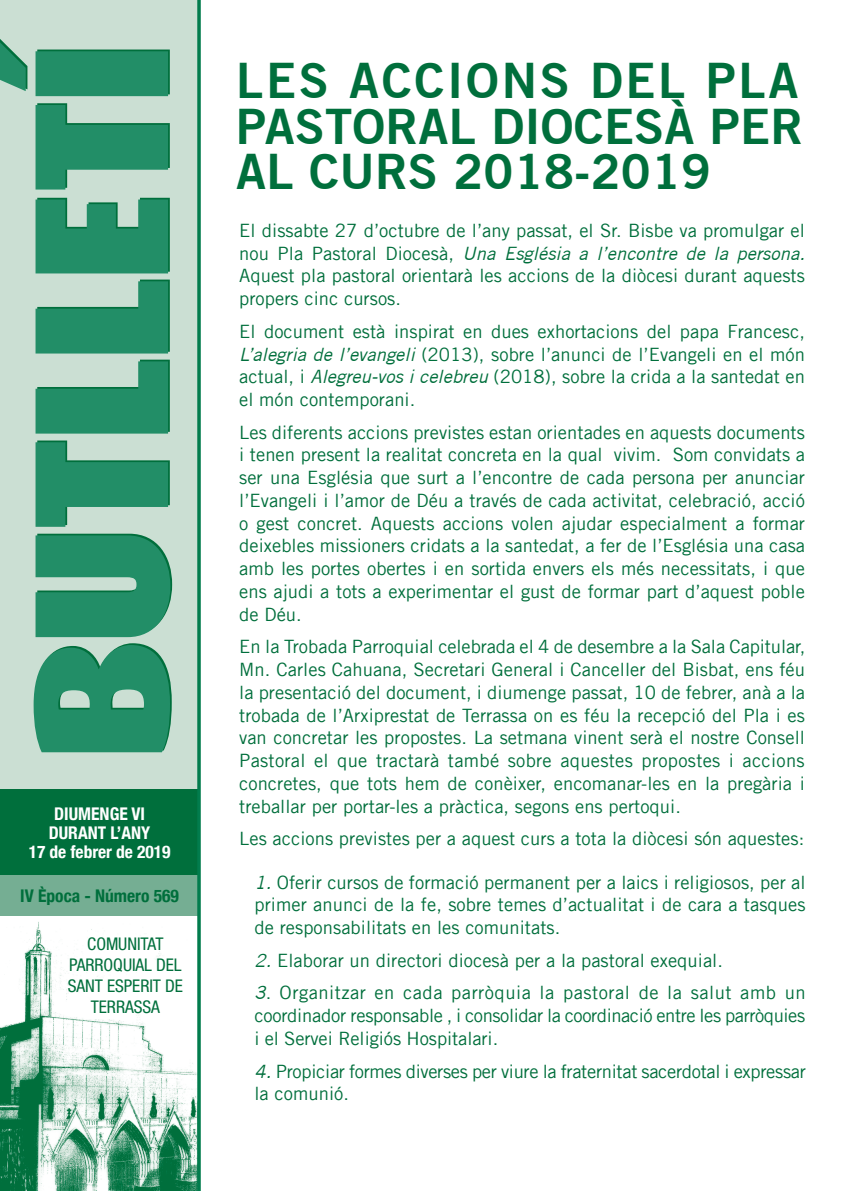
<style>
.page{position:relative;width:844px;height:1191px;background:#fff}
.page>*{position:absolute;margin:0;border:0;box-sizing:border-box;transform-origin:0 0}
.t1{font:700 49px/45.5px "Trade Gothic No.2";letter-spacing:.005em;color:#006f3c;text-align:justify}
.t2{font:18.38px/22.8px "Trade Gothic LT";letter-spacing:.005em;color:#006f3c;text-align:justify}
.t3{font:18.38px/22.8px "Trade Gothic LT";letter-spacing:-.015em;color:#006f3c}
.t4{font:condensed 17.5px/21px "Helvetica Neue";letter-spacing:-.005em;color:#006f3c;text-align:center}
.t5{font:700 condensed 17.5px/19.2px "Helvetica Neue";color:#fff;text-align:center}
.t6{font:700 condensed 17.5px "Helvetica Neue";color:#006f3c}
.s1{font-family:"Trade Gothic";font-style:italic}
</style>
<div class="page">
<img style="left:0;top:922px;width:197px;height:269px">
<div style="left:0;top:0;width:198px;height:795px;background:#cbdfd3"></div>
<div style="left:0;top:839px;width:199px;height:77px;background:#75ae93"></div>
<div style="left:0;top:789px;width:199px;height:86px;background:#006f3c"></div>
<svg style="left:197px;top:0;width:4px;height:1191px;background:#1b895e"></svg>
<svg style="left:34px;top:643px;width:138px;height:109px"></svg>
<svg style="left:36px;top:534px;width:136px;height:103px;background:#3b9976"></svg>
<svg style="left:36px;top:440px;width:134px;height:87px"></svg>
<svg style="left:36px;top:360px;width:134px;height:73px"></svg>
<svg style="left:36px;top:279px;width:134px;height:74px"></svg>
<svg style="left:36px;top:198px;width:134px;height:75px;background:#369772"></svg>
<svg style="left:36px;top:103px;width:134px;height:86px"></svg>
<svg style="left:0;top:39px;width:170px;height:57px"></svg>
<p class="t5" style="left:29px;top:803px;width:143px">DIUMENGE VI<br>DURANT L’ANY<br>17 de febrer de 2019</p>
<p class="t6" style="left:20px;top:885px;width:160px">IV Època - Número 569</p>
<p class="t4" style="left:68px;top:933px;width:116px">COMUNITAT<br>PARROQUIAL DEL<br>SANT ESPERIT DE<br>TERRASSA</p>
<p class="t1" style="left:236px;top:57px;width:568px">LES ACCIONS DEL PLA PASTORAL DIOCESÀ PER AL CURS 2018-2019</p>
<p class="t2" style="left:239px;top:219px;width:567px">El dissabte 27 d’octubre de l’any passat, el Sr. Bisbe va promulgar el nou Pla Pastoral Diocesà, <span class="s1">Una Església a l’encontre de la persona.<br></span>Aquest pla pastoral orientarà les accions de la diòcesi durant aquests propers cinc cursos.</p>
<p class="t2" style="left:239px;top:320px;width:567px">El document està inspirat en dues exhortacions del papa Francesc, <span class="s1">L’alegria de l’evangeli</span> (2013), sobre l’anunci de l’Evangeli en el món actual, i <span class="s1">Alegreu-vos i celebreu</span> (2018), sobre la crida a la santedat en el món contemporani.</p>
<p class="t2" style="left:239px;top:420px;width:567px">Les diferents accions previstes estan orientades en aquests documents i tenen present la realitat concreta en la qual vivim. Som convidats a ser una Església que surt a l’encontre de cada persona per anunciar l’Evangeli i l’amor de Déu a través de cada activitat, celebració, acció o gest concret. Aquests accions volen ajudar especialment a formar deixebles missioners cridats a la santedat, a fer de l’Església una casa amb les portes obertes i en sortida envers els més necessitats, i que ens ajudi a tots a experimentar el gust de formar part d’aquest poble de Déu.</p>
<p class="t2" style="left:239px;top:635px;width:567px">En la Trobada Parroquial celebrada el 4 de desembre a la Sala Capitular, Mn. Carles Cahuana, Secretari General i Canceller del Bisbat, ens féu la presentació del document, i diumenge passat, 10 de febrer, anà a la trobada de l’Arxiprestat de Terrassa on es féu la recepció del Pla i es van concretar les propostes. La setmana vinent serà el nostre Consell Pastoral el que tractarà també sobre aquestes propostes i accions concretes, que tots hem de conèixer, encomanar-les en la pregària i treballar per portar-les a pràctica, segons ens pertoqui.</p>
<p class="t2" style="left:239px;top:827px;width:566px">Les accions previstes per a aquest curs a tota la diòcesi són aquestes:</p>
<p class="t2" style="left:254px;top:870px;width:552px"><span class="s1">1.</span> Oferir cursos de formació permanent per a laics i religiosos, per al primer anunci de la fe, sobre temes d’actualitat i de cara a tasques de responsabilitats en les comunitats.</p>
<p class="t2" style="left:254px;top:948px;width:470px"><span class="s1">2.</span> Elaborar un directori diocesà per a la pastoral exequial.</p>
<p class="t2" style="left:254px;top:981px;width:552px"><span class="s1">3</span>. Organitzar en cada parròquia la pastoral de la salut amb un coordinador responsable , i consolidar la coordinació entre les parròquies i el Servei Religiós Hospitalari.</p>
<p class="t3" style="left:254px;top:1059px;width:552px"><span class="s1">4.</span> Propiciar formes diverses per viure la fraternitat sacerdotal i expressar la comunió.</p>
</div>
